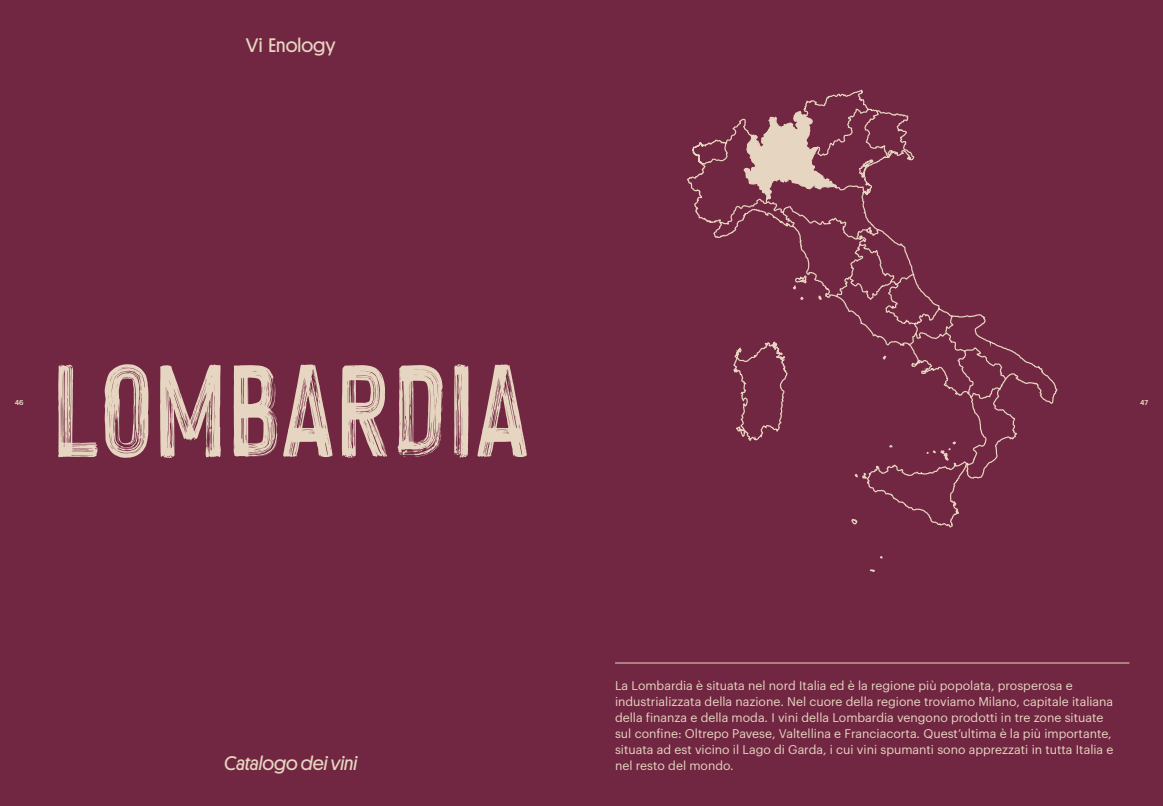
<style>
.page{position:relative;width:1163px;height:806px;background:#fff}
.page>*{position:absolute;margin:0;border:0;box-sizing:border-box;transform-origin:0 0}
.t1{font:143.2px "Hackney Vector";color:#e6d5c0}
.t2{font:italic 19.7px "Platform";color:#e6d5c0}
.t3{font:19.7px "Platform";color:#e6d5c0}
.t4{font:12.3px/15.9px "Graphik";color:#e6d5c0}
.t5{font:7px "Graphik";color:#e6d5c0}
</style>
<div class="page">
<div style="left:0;top:0;width:1162px;height:805px;background:#712642"></div>
<svg style="left:687px;top:89px;width:370px;height:483px"></svg>
<svg style="left:743px;top:111px;width:93px;height:88px"></svg>
<hr style="left:615px;top:662px;width:514px;height:1px;background:#e6d5c0">
<h2 class="t3" style="left:246px;top:31px;width:91px">Vi Enology</h2>
<h1 class="t1" style="left:52px;top:332px;width:479px">LOMBARDIA</h1>
<p class="t5" style="left:15px;top:397px;width:10px">46</p>
<p class="t5" style="left:1139px;top:397px;width:9px">47</p>
<h2 class="t2" style="left:224px;top:748px;width:135px">Catalogo dei vini</h2>
<p class="t4" style="left:615px;top:676px;width:500px">La Lombardia è situata nel nord Italia ed è la regione più popolata, prosperosa e industrializzata della nazione. Nel cuore della regione troviamo Milano, capitale italiana della finanza e della moda. I vini della Lombardia vengono prodotti in tre zone situate sul confine: Oltrepo Pavese, Valtellina e Franciacorta. Quest’ultima è la più importante, situata ad est vicino il Lago di Garda, i cui vini spumanti sono apprezzati in tutta Italia e nel resto del mondo.</p>
</div>
